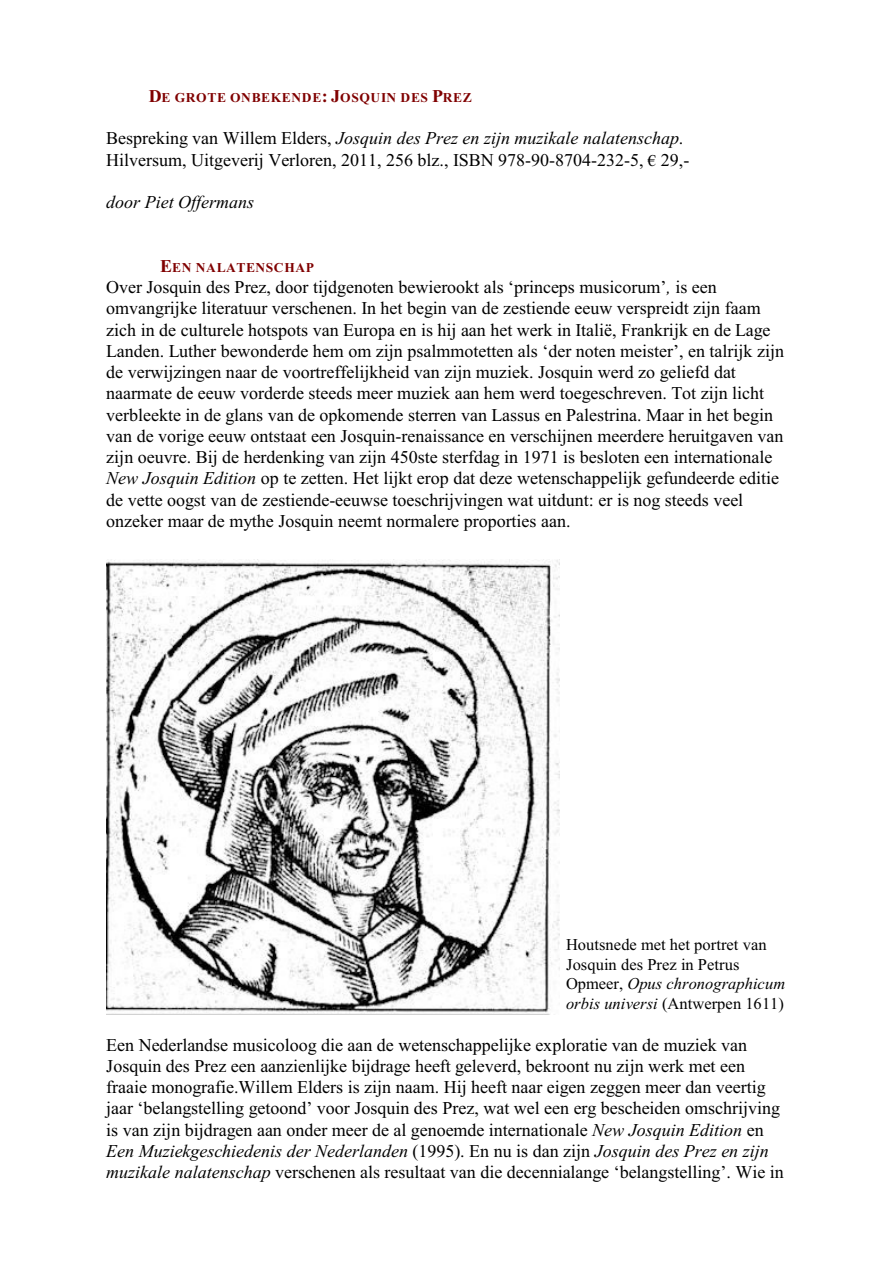
<style>
.page{position:relative;width:893px;height:1263px;background:#fff}
.page>*{position:absolute;margin:0;border:0;box-sizing:border-box;transform-origin:0 0}
.t1{font:18px/21.3px "Times New Roman";color:#000}
.t2{font:italic 18px "Times New Roman";color:#000}
.t3{font:16.5px/19.5px "Times New Roman";color:#000}
.t4{font:700 13.5px "Times New Roman";letter-spacing:.05em;color:#800000}
.s1{font-size:18px}
.s2{font-style:italic}
.s3{font-size:16.5px}
</style>
<div class="page">
<img style="left:106px;top:559px;width:453px;height:455px">
<p class="t4" style="left:149px;top:93px;width:325px"><span class="s1">D</span>E GROTE ONBEKENDE<span class="s1">: J</span>OSQUIN DES <span class="s1">P</span>REZ</p>
<p class="t1" style="left:106px;top:130px;width:585px">Bespreking van Willem Elders, <span class="s2">Josquin des Prez en zijn muzikale nalatenschap</span>.<br>Hilversum, Uitgeverij Verloren, 2011, 256 blz., ISBN 978-90-8704-232-5, <span class="s3">€</span> 29,-</p>
<p class="t2" style="left:106px;top:196px;width:149px">door Piet Offermans</p>
<p class="t4" style="left:160px;top:263px;width:155px"><span class="s1">E</span>EN NALATENSCHAP</p>
<p class="t1" style="left:106px;top:278px;width:679px">Over Josquin des Prez, door tijdgenoten bewierookt als ‘princeps musicorum’<span class="s2">,</span> is een omvangrijke literatuur verschenen. In het begin van de zestiende eeuw verspreidt zijn faam zich in de culturele hotspots van Europa en is hij aan het werk in Italië, Frankrijk en de Lage Landen. Luther bewonderde hem om zijn psalmmotetten als ‘der noten meister’, en talrijk zijn de verwijzingen naar de voortreffelijkheid van zijn muziek. Josquin werd zo geliefd dat naarmate de eeuw vorderde steeds meer muziek aan hem werd toegeschreven. Tot zijn licht verbleekte in de glans van de opkomende sterren van Lassus en Palestrina. Maar in het begin van de vorige eeuw ontstaat een Josquin-renaissance en verschijnen meerdere heruitgaven van zijn oeuvre. Bij de herdenking van zijn 450ste sterfdag in 1971 is besloten een internationale <span class="s2">New Josquin Edition</span> op te zetten. Het lijkt erop dat deze wetenschappelijk gefundeerde editie de vette oogst van de zestiende-eeuwse toeschrijvingen wat uitdunt: er is nog steeds veel onzeker maar de mythe Josquin neemt normalere proporties aan.</p>
<p class="t3" style="left:566px;top:936px;width:221px">Houtsnede met het portret van<br>Josquin des Prez in Petrus<br>Opmeer, <span class="s2">Opus chronographicum orbis universi</span> (Antwerpen 1611)</p>
<p class="t1" style="left:106px;top:1036px;width:679px">Een Nederlandse musicoloog die aan de wetenschappelijke exploratie van de muziek van Josquin des Prez een aanzienlijke bijdrage heeft geleverd, bekroont nu zijn werk met een fraaie monografie.Willem Elders is zijn naam. Hij heeft naar eigen zeggen meer dan veertig jaar ‘belangstelling getoond’ voor Josquin des Prez, wat wel een erg bescheiden omschrijving is van zijn bijdragen aan onder meer de al genoemde internationale <span class="s2">New Josquin Edition</span> en <span class="s2">Een Muziekgeschiedenis der Nederlanden</span> (1995). En nu is dan zijn <span class="s2">Josquin des Prez en zijn muzikale nalatenschap</span> verschenen als resultaat van die decennialange ‘belangstelling’. Wie in</p>
</div>
